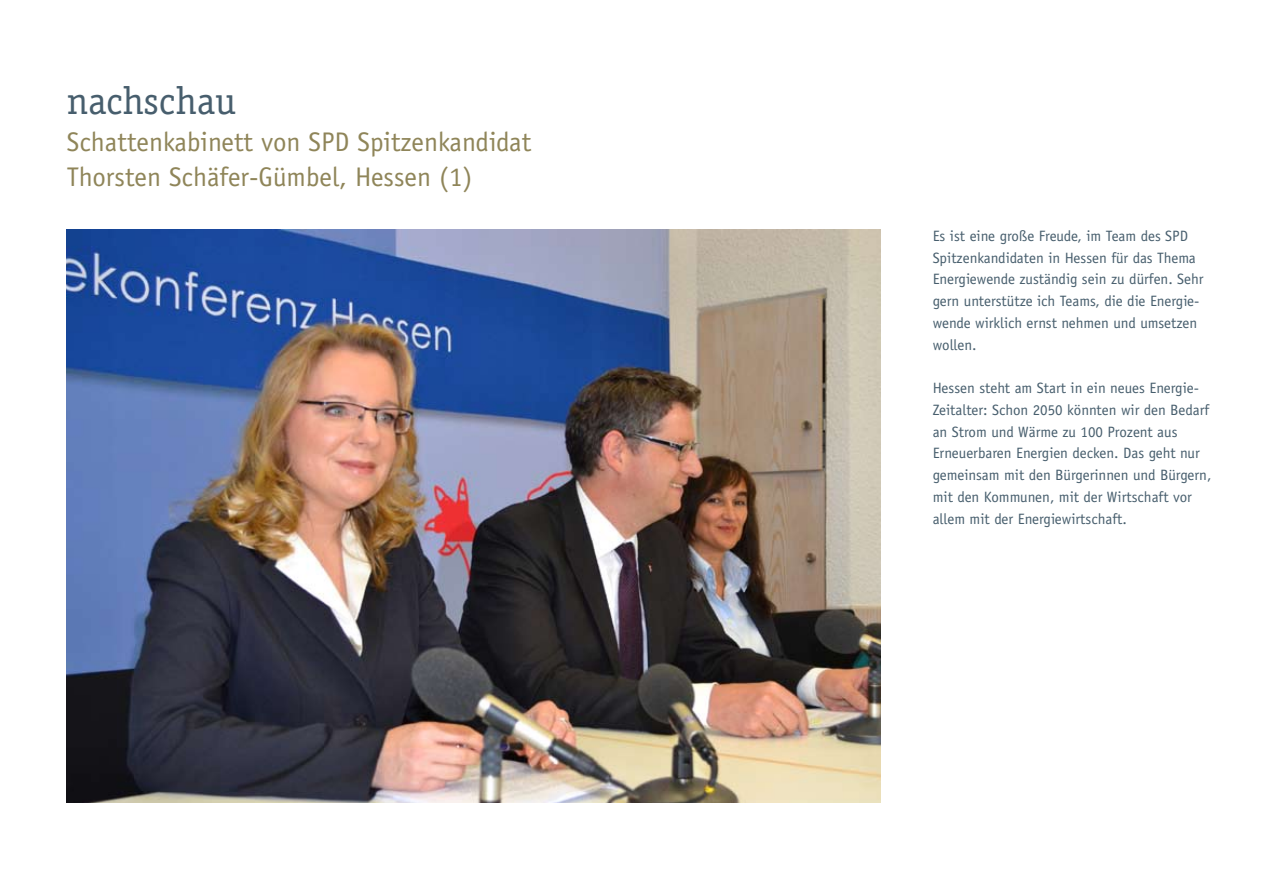
<style>
.page{position:relative;width:1263px;height:893px;background:#fff}
.page>*{position:absolute;margin:0;border:0;box-sizing:border-box;transform-origin:0 0}
.t1{font:39px "Officina Serif";color:#475e6d}
.t2{font:27px/34.5px "Officina Sans";color:#8f8559}
.t3{font:15px/21.8px "Officina Sans";color:#475e6d}
</style>
<div class="page">
<img style="left:67px;top:230px;width:813px;height:573px">
<h1 class="t1" style="left:67px;top:78px;width:171px">nachschau</h1>
<h2 class="t2" style="left:67px;top:125px;width:466px">Schattenkabinett von SPD Spitzenkandidat<br>Thorsten Schäfer-Gümbel, Hessen (1)</h2>
<p class="t3" style="left:933px;top:225px;width:272px">Es ist eine große Freude, im Team des SPD Spitzenkandidaten in Hessen für das Thema Energiewende zuständig sein zu dürfen. Sehr gern unterstütze ich Teams, die die Energie&shy;wende wirklich ernst nehmen und umsetzen wollen.</p>
<p class="t3" style="left:933px;top:377px;width:280px">Hessen steht am Start in ein neues Energie-Zeitalter: Schon 2050 könnten wir den Bedarf an Strom und Wärme zu 100 Prozent aus Erneuerbaren Energien decken. Das geht nur gemeinsam mit den Bürgerinnen und Bürgern, mit den Kommunen, mit der Wirtschaft vor allem mit der Energiewirtschaft.</p>
</div>
